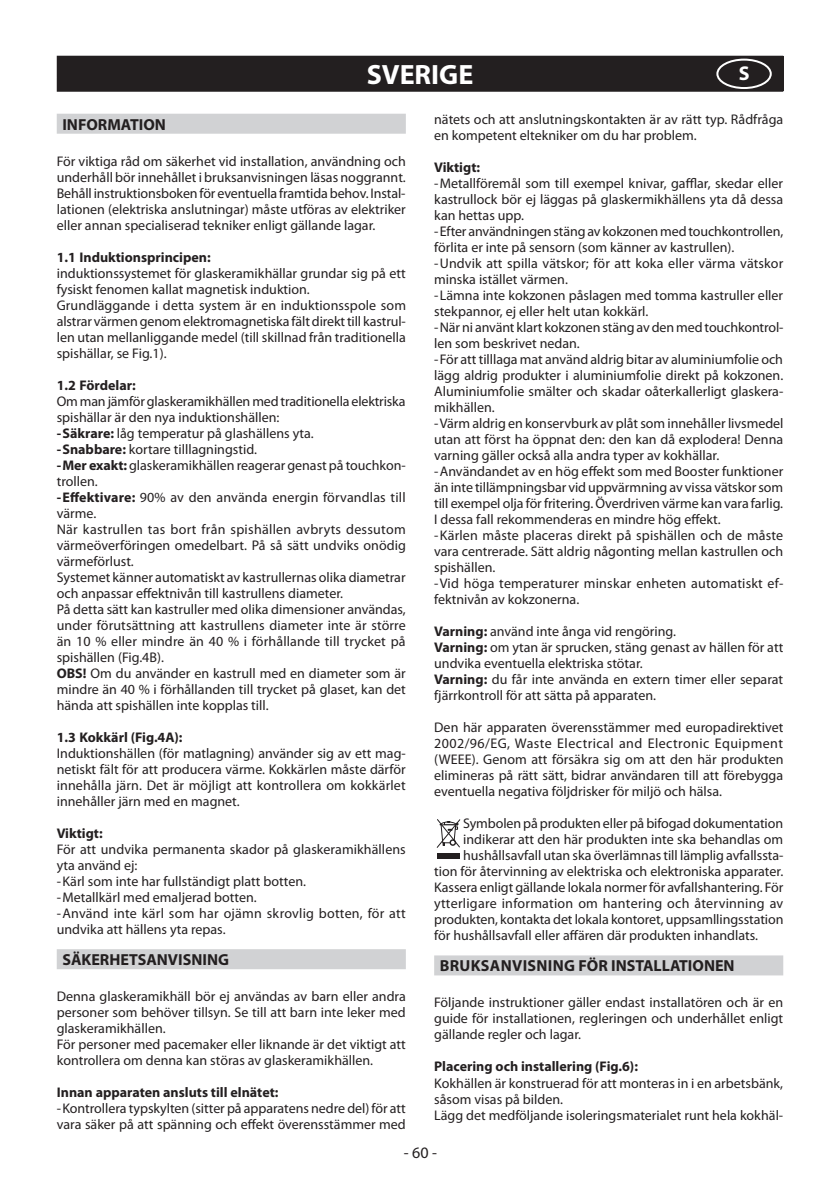
<style>
.page{position:relative;width:840px;height:1191px;background:#fff}
.page>*{position:absolute;margin:0;border:0;box-sizing:border-box;transform-origin:0 0}
.t1{font:700 28px "Myriad Pro";color:#fff}
.t2{font:700 20px "Myriad Pro";color:#fff}
.t3{font:700 16px "Myriad Pro";color:#231f20}
.t4{font:16px "Myriad Pro";color:#231f20}
.t5{font:14px/16px "Myriad Pro";color:#231f20}
.t6{font:700 14px "Myriad Pro";color:#231f20}
.t7{font:14px "Myriad Pro";letter-spacing:.02em;color:#231f20}
.s1{font-weight:700}
</style>
<div class="page">
<div style="left:57px;top:56px;width:725px;height:22px;background:#231f20"></div>
<div style="left:57px;top:78px;width:725px;height:14px;background:#231f20"></div>
<div style="left:716px;top:59px;width:55px;height:30px;border:2px solid #fff;border-radius:50%"></div>
<div style="left:57px;top:114px;width:348px;height:20px;background:#d1d2d4"></div>
<div style="left:57px;top:949px;width:348px;height:20px;background:#d1d2d4"></div>
<div style="left:434px;top:955px;width:348px;height:20px;background:#d1d2d4"></div>
<div style="left:437px;top:853px;width:22px;height:6px;background:#231f20"></div>
<svg style="left:436px;top:819px;width:24px;height:29px"></svg>
<h1 class="t1" style="left:366px;top:56px;width:108px">SVERIGE</h1>
<h2 class="t2" style="left:738px;top:60px;width:12px">S</h2>
<p class="t5" style="left:434px;top:111px;width:350px">nätets och att anslutningskontakten är av rätt typ. Rådfråga en kompetent eltekniker om du har problem.</p>
<p class="t6" style="left:434px;top:158px;width:47px">Viktigt:</p>
<p class="t5" style="left:434px;top:175px;width:350px">-Metallföremål som till exempel knivar, gafflar, skedar eller kastrullock bör ej läggas på glaskermikhällens yta då dessa kan hettas upp.<br>-Efter användningen stäng av kokzonen med touchkontrollen, förlita er inte på sensorn (som känner av kastrullen). -Undvik att spilla vätskor; för att koka eller värma vätskor minska istället värmen.<br>-Lämna inte kokzonen påslagen med tomma kastruller eller stekpannor, ej eller helt utan kokkärl.<br>-När ni använt klart kokzonen stäng av den med touchkontrol&shy;len som beskrivet nedan.<br>-För att tilllaga mat använd aldrig bitar av aluminiumfolie och lägg aldrig produkter i aluminiumfolie direkt på kokzonen.<br>Aluminiumfolie smälter och skadar oåterkallerligt glaskera&shy;mikhällen.<br>-Värm aldrig en konservburk av plåt som innehåller livsmedel utan att först ha öppnat den: den kan då explodera! Denna varning gäller också alla andra typer av kokhällar. -Användandet av en hög effekt som med Booster funktioner än inte tillämpningsbar vid uppvärmning av vissa vätskor som till exempel olja för fritering. Överdriven värme kan vara farlig.<br>I dessa fall rekommenderas en mindre hög effekt.<br>-Kärlen måste placeras direkt på spishällen och de måste vara centrerade. Sätt aldrig någonting mellan kastrullen och spishällen.<br>-Vid höga temperaturer minskar enheten automatiskt ef&shy;fektnivån av kokzonerna.</p>
<p class="t5" style="left:434px;top:623px;width:350px"><span class="s1">Varning:</span> använd inte ånga vid rengöring.<br><span class="s1">Varning:</span> om ytan är sprucken, stäng genast av hällen för att undvika eventuella elektriska stötar.<br><span class="s1">Varning:</span> du får inte använda en extern timer eller separat fjärrkontroll för att sätta på apparaten.</p>
<p class="t5" style="left:434px;top:719px;width:350px;text-align:justify">Den här apparaten överensstämmer med europadirektivet 2002/96/EG, Waste Electrical and Electronic Equipment (WEEE). Genom att försäkra sig om att den här produkten elimineras på rätt sätt, bidrar användaren till att förebygga eventuella negativa följdrisker för miljö och hälsa.</p>
<p class="t5" style="left:463px;top:815px;width:321px">Symbolen på produkten eller på bifogad dokumentation</p>
<p class="t5" style="left:463px;top:831px;width:321px">indikerar att den här produkten inte ska behandlas om</p>
<p class="t5" style="left:463px;top:847px;width:322px">hushållsavfall utan ska överlämnas till lämplig avfallssta-</p>
<p class="t5" style="left:434px;top:863px;width:350px">tion för återvinning av elektriska och elektroniska apparater.</p>
<p class="t5" style="left:434px;top:879px;width:350px">Kassera enligt gällande lokala normer för avfallshantering. För</p>
<p class="t7" style="left:434px;top:895px;width:350px">ytterligare information om hantering och återvinning av</p>
<p class="t5" style="left:434px;top:911px;width:350px">produkten, kontakta det lokala kontoret, uppsamllingsstation</p>
<p class="t5" style="left:434px;top:927px;width:325px">för hushållsavfall eller affären där produkten inhandlats.</p>
<p class="t3" style="left:439px;top:955px;width:21px">Bruksanvisning</p>
<p class="t3" style="left:578px;top:955px;width:158px">FÖR INSTALLATIONEN</p>
<p class="t5" style="left:434px;top:994px;width:350px;text-align:justify">Följande instruktioner gäller endast installatören och är en guide för installationen, regleringen och underhållet enligt gällande regler och lagar.</p>
<p class="t6" style="left:434px;top:1057px;width:205px">Placering och installering (Fig.6):</p>
<p class="t5" style="left:434px;top:1074px;width:350px">Kokhällen är konstruerad för att monteras in i en arbetsbänk, såsom visas på bilden.<br>Lägg det medföljande isoleringsmaterialet runt hela kokhäl-</p>
<p class="t4" style="left:403px;top:1142px;width:35px">- 60 -</p>
<p class="t3" style="left:62px;top:114px;width:105px">INFORMATION</p>
<p class="t5" style="left:57px;top:153px;width:350px;text-align:justify">För viktiga råd om säkerhet vid installation, användning och underhåll bör innehållet i bruksanvisningen läsas noggrannt.<br>Behåll instruktionsboken för eventuella framtida behov. Instal&shy;lationen (elektriska anslutningar) måste utföras av elektriker eller annan specialiserad tekniker enligt gällande lagar.</p>
<p class="t6" style="left:57px;top:248px;width:155px">1.1 Induktionsprincipen:</p>
<p class="t5" style="left:57px;top:265px;width:350px">induktionssystemet för glaskeramikhällar grundar sig på ett fysiskt fenomen kallat magnetisk induktion.<br>Grundläggande i detta system är en induktionsspole som alstrar värmen genom elektromagnetiska fält direkt till kastrul&shy;len utan mellanliggande medel (till skillnad från traditionella spishällar, se Fig.1).</p>
<p class="t6" style="left:57px;top:376px;width:80px">1.2 Fördelar:</p>
<p class="t5" style="left:57px;top:393px;width:350px">Om man jämför glaskeramikhällen med traditionella elektriska spishällar är den nya induktionshällen:</p>
<p class="t5" style="left:57px;top:425px;width:258px"><span class="s1">- Säkrare:</span> låg temperatur på glashällens yta. <span class="s1">-Snabbare:</span> kortare tilllagningstid.</p>
<p class="t5" style="left:57px;top:457px;width:350px"><span class="s1">- Mer exakt:</span> glaskeramikhällen reagerar genast på touchkon&shy;trollen.</p>
<p class="t5" style="left:57px;top:489px;width:350px"><span class="s1">- Effektivare:</span> 90% av den använda energin förvandlas till värme.<br>När kastrullen tas bort från spishällen avbryts dessutom värmeöverföringen omedelbart. På så sätt undviks onödig värmeförlust.<br>Systemet känner automatiskt av kastrullernas olika diametrar och anpassar effektnivån till kastrullens diameter.<br>På detta sätt kan kastruller med olika dimensioner användas, under förutsättning att kastrullens diameter inte är större än 10 % eller mindre än 40 % i förhållande till trycket på spishällen (Fig.4B).<br><span class="s1">OBS!</span> Om du använder en kastrull med en diameter som är mindre än 40 % i förhållanden till trycket på glaset, kan det hända att spishällen inte kopplas till.</p>
<p class="t6" style="left:57px;top:728px;width:127px">1.3 Kokkärl (Fig.4A):</p>
<p class="t5" style="left:57px;top:745px;width:350px;text-align:justify">Induktionshällen (för matlagning) använder sig av ett mag&shy;netiskt fält för att producera värme. Kokkärlen måste därför innehålla järn. Det är möjligt att kontrollera om kokkärlet innehåller järn med en magnet.</p>
<p class="t6" style="left:57px;top:824px;width:47px">Viktigt:</p>
<p class="t5" style="left:57px;top:841px;width:350px">För att undvika permanenta skador på glaskeramikhällens yta använd ej:<br>-Kärl som inte har fullständigt platt botten.<br>-Metallkärl med emaljerad botten.<br>-Använd inte kärl som har ojämn skrovlig botten, för att undvika att hällens yta repas.</p>
<p class="t3" style="left:62px;top:949px;width:168px">SÄKERHETSANVISNING</p>
<p class="t5" style="left:57px;top:988px;width:350px">Denna glaskeramikhäll bör ej användas av barn eller andra personer som behöver tillsyn. Se till att barn inte leker med glaskeramikhällen.<br>För personer med pacemaker eller liknande är det viktigt att kontrollera om denna kan störas av glaskeramikhällen.</p>
<p class="t6" style="left:57px;top:1083px;width:223px">Innan apparaten ansluts till elnätet:</p>
<p class="t5" style="left:57px;top:1100px;width:350px">-Kontrollera typskylten (sitter på apparatens nedre del) för att vara säker på att spänning och effekt överensstämmer med</p>
</div>
